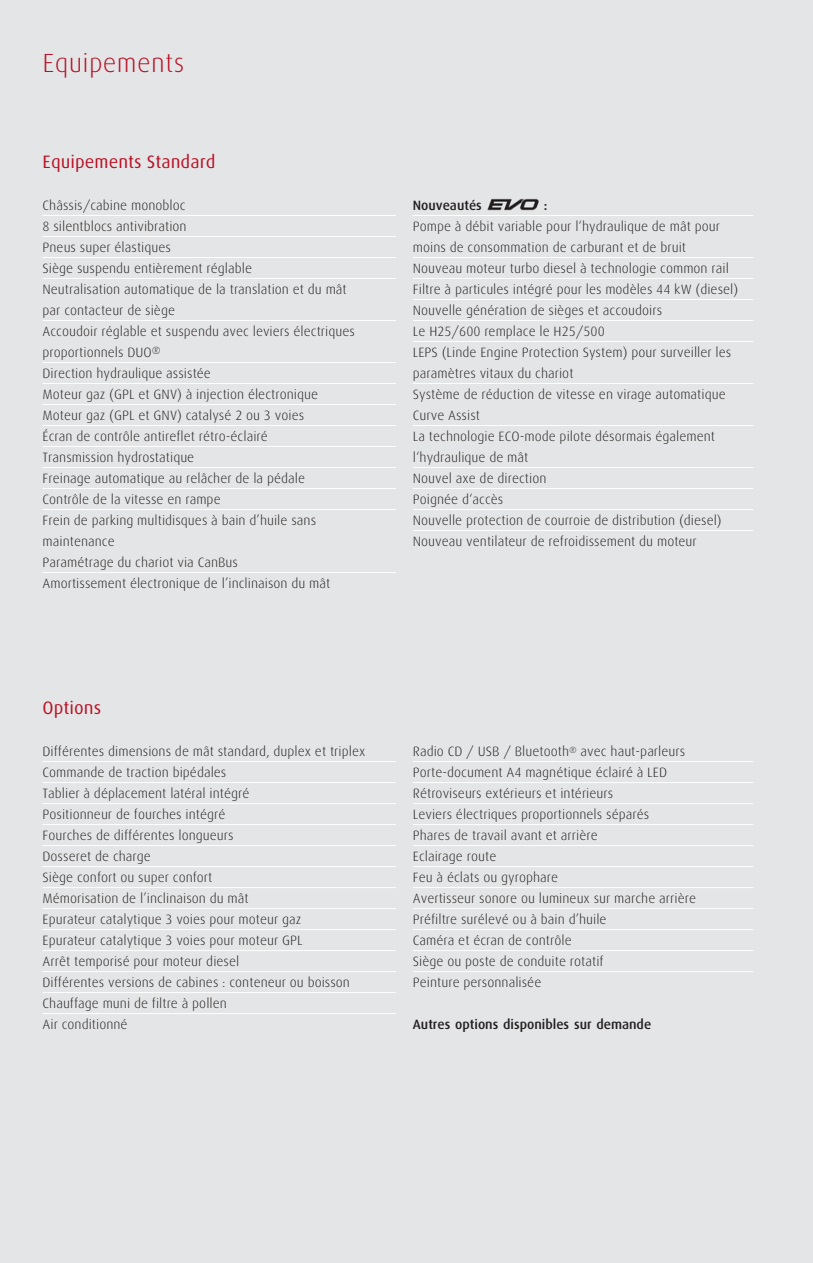
<style>
.page{position:relative;width:813px;height:1263px;background:#fff}
.page>*{position:absolute;margin:0;border:0;box-sizing:border-box;transform-origin:0 0}
.t1{font:300 26.25px "Linde Dax OT";letter-spacing:.01em;color:#ba1126}
.t2{font:18px "Linde Dax OT";color:#ba1126}
.t3{font:300 13.5px/21px "Linde Dax OT";color:#231f20}
.t4{font:500 13.5px "Linde Dax OT";color:#231f20}
</style>
<div class="page">
<hr style="left:812px;top:0;width:1px;height:1263px;background:#000">
<div style="left:791px;top:0;width:21px;height:1263px;background:#e4e5e6"></div>
<div style="left:0;top:0;width:805px;height:1263px;background:#e4e5e6"></div>
<hr style="left:43px;top:215px;width:352px;height:1px;background:#fff">
<hr style="left:43px;top:236px;width:352px;height:1px;background:#fff">
<hr style="left:43px;top:257px;width:352px;height:1px;background:#fff">
<hr style="left:43px;top:278px;width:352px;height:1px;background:#fff">
<hr style="left:43px;top:320px;width:352px;height:1px;background:#fff">
<hr style="left:43px;top:362px;width:352px;height:1px;background:#fff">
<hr style="left:43px;top:383px;width:352px;height:1px;background:#fff">
<hr style="left:43px;top:404px;width:352px;height:1px;background:#fff">
<hr style="left:43px;top:425px;width:352px;height:1px;background:#fff">
<hr style="left:43px;top:446px;width:352px;height:1px;background:#fff">
<hr style="left:43px;top:467px;width:352px;height:1px;background:#fff">
<hr style="left:43px;top:488px;width:352px;height:1px;background:#fff">
<hr style="left:43px;top:509px;width:352px;height:1px;background:#fff">
<hr style="left:43px;top:572px;width:352px;height:1px;background:#fff">
<hr style="left:43px;top:761px;width:352px;height:1px;background:#fff">
<hr style="left:43px;top:782px;width:352px;height:1px;background:#fff">
<hr style="left:43px;top:803px;width:352px;height:1px;background:#fff">
<hr style="left:43px;top:824px;width:352px;height:1px;background:#fff">
<hr style="left:43px;top:845px;width:352px;height:1px;background:#fff">
<hr style="left:43px;top:866px;width:352px;height:1px;background:#fff">
<hr style="left:43px;top:887px;width:352px;height:1px;background:#fff">
<hr style="left:43px;top:908px;width:352px;height:1px;background:#fff">
<hr style="left:43px;top:929px;width:352px;height:1px;background:#fff">
<hr style="left:43px;top:950px;width:352px;height:1px;background:#fff">
<hr style="left:43px;top:971px;width:352px;height:1px;background:#fff">
<hr style="left:43px;top:992px;width:352px;height:1px;background:#fff">
<hr style="left:43px;top:1013px;width:352px;height:1px;background:#fff">
<hr style="left:412px;top:215px;width:341px;height:1px;background:#fff">
<hr style="left:412px;top:257px;width:341px;height:1px;background:#fff">
<hr style="left:412px;top:278px;width:341px;height:1px;background:#fff">
<hr style="left:412px;top:299px;width:341px;height:1px;background:#fff">
<hr style="left:412px;top:320px;width:341px;height:1px;background:#fff">
<hr style="left:412px;top:341px;width:341px;height:1px;background:#fff">
<hr style="left:412px;top:383px;width:341px;height:1px;background:#fff">
<hr style="left:412px;top:425px;width:341px;height:1px;background:#fff">
<hr style="left:412px;top:467px;width:341px;height:1px;background:#fff">
<hr style="left:412px;top:488px;width:341px;height:1px;background:#fff">
<hr style="left:412px;top:509px;width:341px;height:1px;background:#fff">
<hr style="left:412px;top:530px;width:341px;height:1px;background:#fff">
<img style="left:487px;top:199px;width:52px;height:11px">
<hr style="left:412px;top:761px;width:341px;height:1px;background:#fff">
<hr style="left:412px;top:782px;width:341px;height:1px;background:#fff">
<hr style="left:412px;top:803px;width:341px;height:1px;background:#fff">
<hr style="left:412px;top:824px;width:341px;height:1px;background:#fff">
<hr style="left:412px;top:845px;width:341px;height:1px;background:#fff">
<hr style="left:412px;top:866px;width:341px;height:1px;background:#fff">
<hr style="left:412px;top:887px;width:341px;height:1px;background:#fff">
<hr style="left:412px;top:908px;width:341px;height:1px;background:#fff">
<hr style="left:412px;top:929px;width:341px;height:1px;background:#fff">
<hr style="left:412px;top:950px;width:341px;height:1px;background:#fff">
<hr style="left:412px;top:971px;width:341px;height:1px;background:#fff">
<img style="left:812px;top:0;width:1px;height:632px">
<h1 class="t1" style="left:43px;top:50px;width:143px">Equipements</h1>
<h2 class="t2" style="left:43px;top:153px;width:174px">Equipements Standard</h2>
<p class="t3" style="left:43px;top:196px;width:314px">Châssis/cabine monobloc<br>8 silentblocs antivibration<br>Pneus super élastiques<br>Siège suspendu entièrement réglable<br>Neutralisation automatique de la translation et du mât par contacteur de siège<br>Accoudoir réglable et suspendu avec leviers électriques proportionnels DUO<sup>®<br></sup>Direction hydraulique assistée<br>Moteur gaz (GPL et GNV) à injection électronique Moteur gaz (GPL et GNV) catalysé 2 ou 3 voies<br>Écran de contrôle antireflet rétro-éclairé<br>Transmission hydrostatique<br>Freinage automatique au relâcher de la pédale Contrôle de la vitesse en rampe<br>Frein de parking multidisques à bain d’huile sans maintenance<br>Paramétrage du chariot via CanBus<br>Amortissement électronique de l’inclinaison du mât</p>
<h2 class="t2" style="left:43px;top:699px;width:60px">Options</h2>
<p class="t3" style="left:43px;top:742px;width:324px">Différentes dimensions de mât standard, duplex et triplex Commande de traction bipédales<br>Tablier à déplacement latéral intégré<br>Positionneur de fourches intégré<br>Fourches de différentes longueurs<br>Dosseret de charge<br>Siège confort ou super confort<br>Mémorisation de l’inclinaison du mât<br>Epurateur catalytique 3 voies pour moteur gaz<br>Epurateur catalytique 3 voies pour moteur GPL<br>Arrêt temporisé pour moteur diesel<br>Différentes versions de cabines : conteneur ou boisson Chauffage muni de filtre à pollen<br>Air conditionné</p>
<p class="t4" style="left:412px;top:199px;width:70px">Nouveautés</p>
<p class="t4" style="left:543px;top:199px;width:5px">:</p>
<p class="t3" style="left:412px;top:217px;width:327px">Pompe à débit variable pour l‘hydraulique de mât pour moins de consommation de carburant et de bruit Nouveau moteur turbo diesel à technologie common rail Filtre à particules intégré pour les modèles 44 kW (diesel)<br>Nouvelle génération de sièges et accoudoirs<br>Le H25/600 remplace le H25/500<br>LEPS (Linde Engine Protection System) pour surveiller les paramètres vitaux du chariot<br>Système de réduction de vitesse en virage automatique Curve Assist<br>La technologie ECO-mode pilote désormais également l‘hydraulique de mât<br>Nouvel axe de direction<br>Poignée d‘accès<br>Nouvelle protection de courroie de distribution (diesel)<br>Nouveau ventilateur de refroidissement du moteur</p>
<p class="t3" style="left:412px;top:742px;width:284px">Radio CD / USB / Bluetooth<sup>®</sup> avec haut-parleurs Porte-document A4 magnétique éclairé à LED Rétroviseurs extérieurs et intérieurs<br>Leviers électriques proportionnels séparés<br>Phares de travail avant et arrière<br>Eclairage route<br>Feu à éclats ou gyrophare<br>Avertisseur sonore ou lumineux sur marche arrière Préfiltre surélevé ou à bain d’huile<br>Caméra et écran de contrôle<br>Siège ou poste de conduite rotatif<br>Peinture personnalisée</p>
<p class="t4" style="left:412px;top:1018px;width:240px">Autres options disponibles sur demande</p>
</div>
